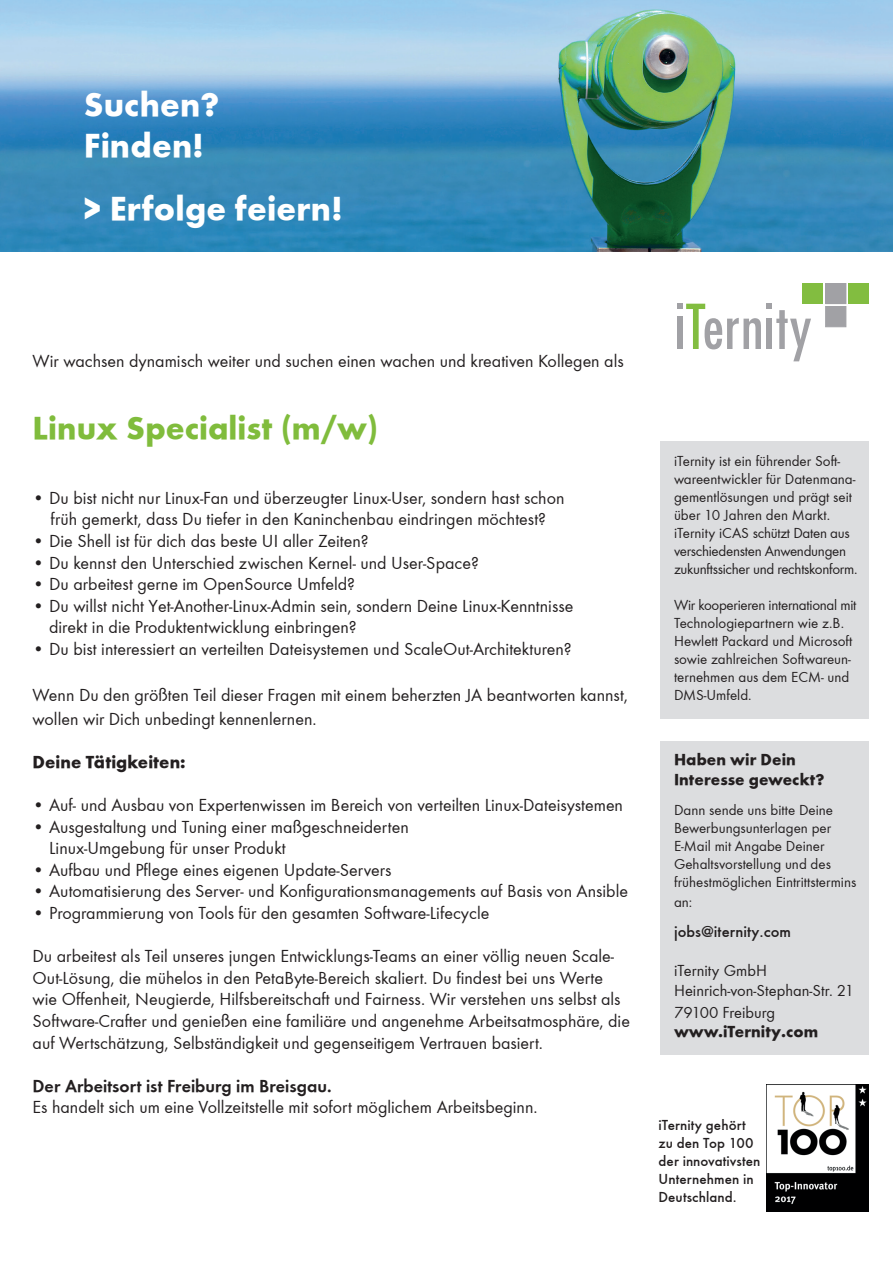
<style>
.page{position:relative;width:893px;height:1263px;background:#fff}
.page>*{position:absolute;margin:0;border:0;box-sizing:border-box;transform-origin:0 0}
.t1{font:700 34.5px/41.4px "Function";letter-spacing:.005em;color:#fff}
.t2{font:700 33px "Function";color:#80bc3c}
.t3{font:18px/21.6px "Function";color:#231f20}
.t4{font:18px "Function Demi";color:#231f20}
.t5{font:700 18px "Function";letter-spacing:.005em;color:#231f20}
.t6{font:16.5px/19.8px "Function";color:#231f20}
.t7{font:700 16.5px/19.8px "Function";color:#231f20}
.t8{font:500 16.5px "Function";letter-spacing:.005em;color:#231f20}
.t9{font:15px/18px "Function";color:#231f20}
.t10{font:500 15px/18px "Function";letter-spacing:.005em;color:#231f20}
</style>
<div class="page">
<img style="left:0;top:0;width:893px;height:252px">
<svg style="left:678px;top:303px;width:133px;height:58px"></svg>
<div style="left:826px;top:283px;width:20px;height:21px;background:#a1a1a5"></div>
<div style="left:825px;top:283px;width:21px;height:21px;border:1px solid #a1a1a5"></div>
<div style="left:802px;top:283px;width:21px;height:21px;background:#82bd40"></div>
<div style="left:849px;top:283px;width:20px;height:21px;background:#82bd40"></div>
<div style="left:825px;top:306px;width:21px;height:21px;background:#a1a1a5"></div>
<div style="left:661px;top:741px;width:208px;height:313px;background:#dcdddf"></div>
<div style="left:661px;top:441px;width:208px;height:278px;background:#dcdddf"></div>
<img style="left:767px;top:1084px;width:102px;height:127px">
<h1 class="t1" style="left:84px;top:84px;width:137px">Suchen?<br>Finden!</h1>
<h1 class="t1" style="left:84px;top:188px;width:260px">&gt; Erfolge feiern!</h1>
<p class="t3" style="left:33px;top:350px;width:593px">Wir wachsen dynamisch weiter und suchen einen wachen und kreativen Kollegen als</p>
<h2 class="t2" style="left:33px;top:408px;width:347px">Linux Specialist (m/w)</h2>
<p class="t3" style="left:33px;top:487px;width:533px;text-align:center">• Du bist nicht nur Linux-Fan und überzeugter Linux-User, sondern hast schon früh gemerkt, dass Du tiefer in den Kaninchenbau eindringen möchtest?</p>
<p class="t3" style="left:33px;top:530px;width:338px">• Die Shell ist für dich das beste UI aller Zeiten?</p>
<p class="t3" style="left:33px;top:552px;width:448px">• Du kennst den Unterschied zwischen Kernel- und User-Space?</p>
<p class="t3" style="left:33px;top:574px;width:324px">• Du arbeitest gerne im OpenSource Umfeld?</p>
<p class="t3" style="left:49px;top:595px;width:526px;text-indent:-17px">• Du willst nicht Yet-Another-Linux-Admin sein, sondern Deine Linux-Kenntnisse direkt in die Produktentwicklung einbringen?</p>
<p class="t3" style="left:33px;top:638px;width:541px">• Du bist interessiert an verteilten Dateisystemen und ScaleOut-Architekturen?</p>
<p class="t3" style="left:33px;top:683px;width:597px;line-height:24px">Wenn Du den größten Teil dieser Fragen mit einem beherzten JA beantworten kannst, wollen wir Dich unbedingt kennenlernen.</p>
<p class="t5" style="left:33px;top:751px;width:155px">Deine Tätigkeiten:</p>
<p class="t3" style="left:33px;top:794px;width:592px">• Auf- und Ausbau von Expertenwissen im Bereich von verteilten Linux-Dateisystemen</p>
<p class="t3" style="left:49px;top:816px;width:361px;text-indent:-17px">• Ausgestaltung und Tuning einer maßgeschneiderten<br>Linux-Umgebung für unser Produkt</p>
<p class="t3" style="left:33px;top:859px;width:360px">• Aufbau und Pflege eines eigenen Update-Servers</p>
<p class="t3" style="left:33px;top:881px;width:597px">• Automatisierung des Server- und Konfigurationsmanagements auf Basis von Ansible</p>
<p class="t3" style="left:33px;top:902px;width:458px">• Programmierung von Tools für den gesamten Software-Lifecycle</p>
<p class="t3" style="left:33px;top:945px;width:599px">Du arbeitest als Teil unseres jungen Entwicklungs-Teams an einer völlig neuen Scale-Out-Lösung, die mühelos in den PetaByte-Bereich skaliert. Du findest bei uns Werte wie Offenheit, Neugierde, Hilfsbereitschaft und Fairness. Wir verstehen uns selbst als Software-Crafter und genießen eine familiäre und angenehme Arbeitsatmosphäre, die auf Wertschätzung, Selbständigkeit und gegenseitigem Vertrauen basiert.</p>
<p class="t4" style="left:33px;top:1075px;width:300px">Der Arbeitsort ist Freiburg im Breisgau.</p>
<p class="t3" style="left:33px;top:1097px;width:507px">Es handelt sich um eine Vollzeitstelle mit sofort möglichem Arbeitsbeginn.</p>
<p class="t9" style="left:674px;top:452px;width:185px">iTernity ist ein führender Soft&shy;wareentwickler für Datenmana&shy;gementlösungen und prägt seit über 10 Jahren den Markt. iTernity iCAS schützt Daten aus verschiedensten Anwendungen zukunftssicher und rechtskonform.</p>
<p class="t9" style="left:674px;top:596px;width:184px">Wir kooperieren international mit<br>Technologiepartnern wie z.B.<br>Hewlett Packard und Microsoft sowie zahlreichen Softwareun&shy;ternehmen aus dem ECM- und<br>DMS-Umfeld.</p>
<p class="t7" style="left:674px;top:749px;width:152px">Haben wir Dein<br>Interesse geweckt?</p>
<p class="t9" style="left:674px;top:801px;width:184px">Dann sende uns bitte Deine<br>Bewerbungsunterlagen per<br>E-Mail mit Angabe Deiner<br>Gehaltsvorstellung und des frühestmöglichen Eintrittstermins</p>
<p class="t9" style="left:674px;top:893px;width:20px">an:</p>
<p class="t8" style="left:674px;top:921px;width:119px">jobs@iternity.com</p>
<p class="t6" style="left:674px;top:961px;width:182px">iTernity GmbH<br>Heinrich-von-Stephan-Str. 21</p>
<p class="t6" style="left:674px;top:1002px;width:103px">79100 Freiburg</p>
<p class="t7" style="left:674px;top:1022px;width:146px">www.iTernity.com</p>
<p class="t10" style="left:658px;top:1116px;width:103px">iTernity gehört zu den Top 100 der innovativsten<br>Unternehmen in<br>Deutschland.</p>
</div>
